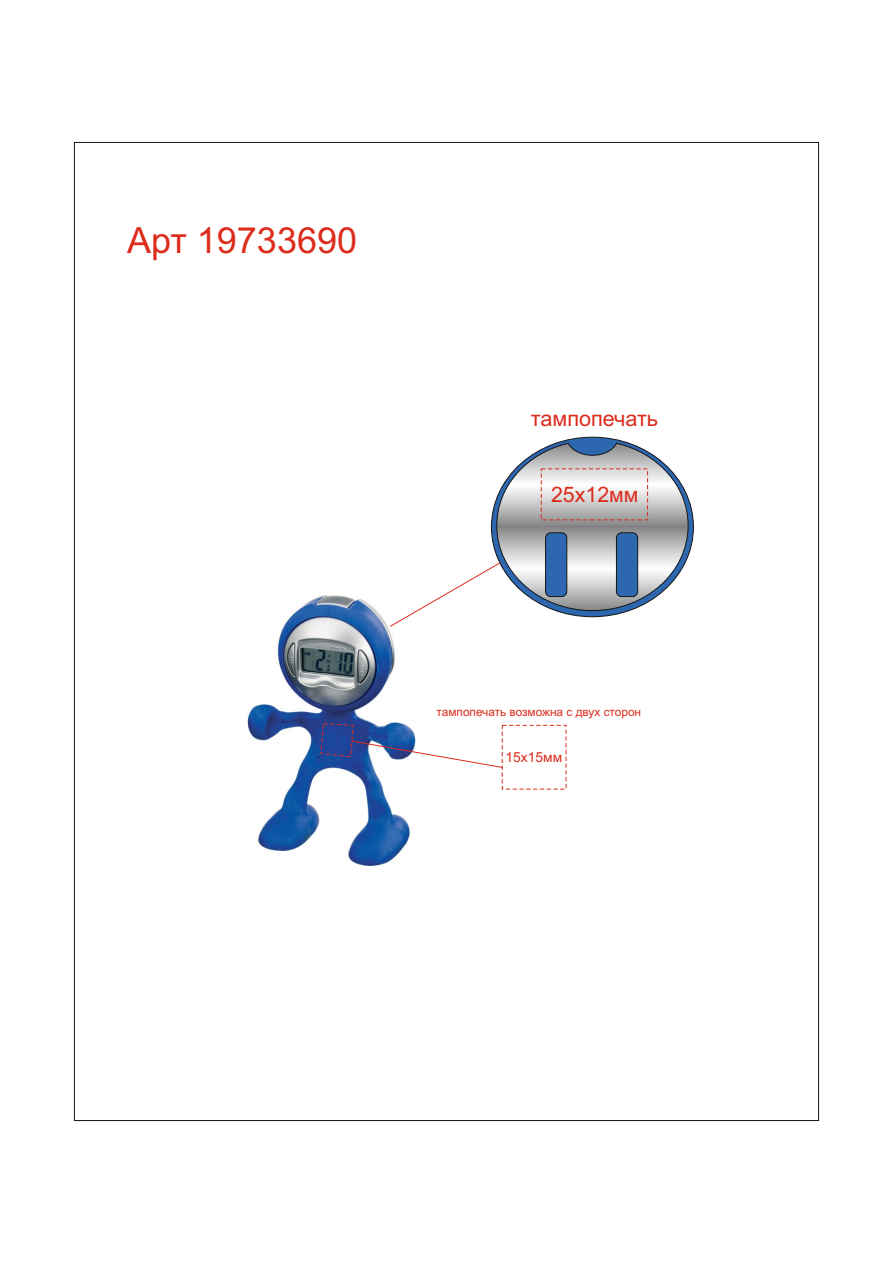
<style>
.page{position:relative;width:893px;height:1263px;background:#fff}
.page>*{position:absolute;margin:0;border:0;box-sizing:border-box;transform-origin:0 0}
.t1{font:36px "Arial";color:#dd2b1c}
.t2{font:21.6px "Arial";color:#dd2b1c}
.t3{font:21.3px "Arial";color:#dd2b1c}
.t4{font:13.8px "Arial";color:#dd2b1c}
.t5{font:11.85px "Arial";color:#dd2b1c}
</style>
<div class="page">
<img style="left:247px;top:595px;width:264px;height:270px">
<svg style="left:389px;top:443px;width:299px;height:184px"></svg>
<svg style="left:320px;top:723px;width:183px;height:45px"></svg>
<h1 class="t1" style="left:127px;top:227px;width:231px">Арт 19733690</h1>
<h2 class="t2" style="left:531px;top:410px;width:129px">тампопечать</h2>
<h3 class="t3" style="left:551px;top:486px;width:89px">25х12мм</h3>
<p class="t5" style="left:437px;top:707px;width:206px">тампопечать возможна с двух сторон</p>
<p class="t4" style="left:505px;top:752px;width:58px">15х15мм</p>
</div>
